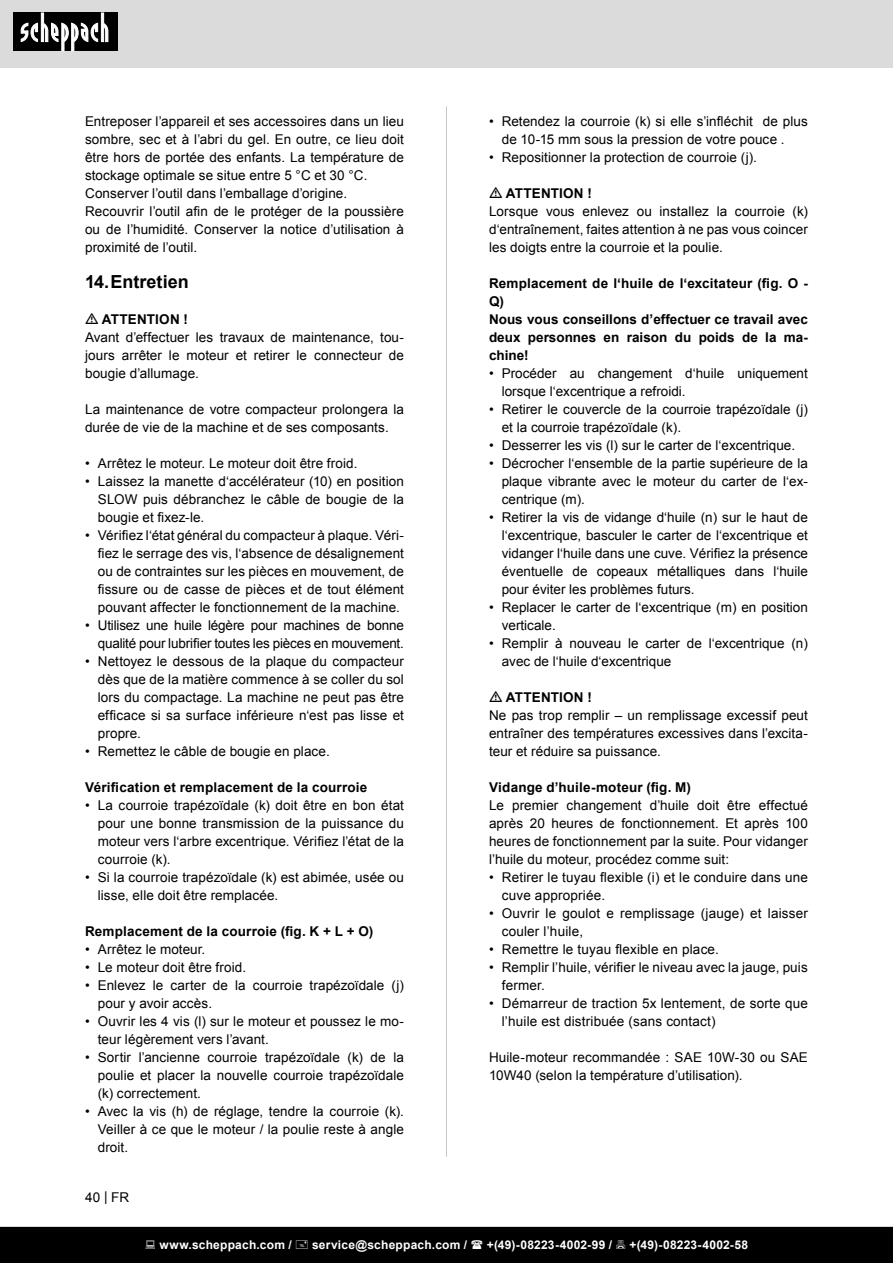
<style>
.page{position:relative;width:893px;height:1263px;background:#fff}
.page>*{position:absolute;margin:0;border:0;box-sizing:border-box;transform-origin:0 0}
.t1{font:700 18px "Arial";color:#000}
.Basiseinstellung{font:13.5px/18px "Arial";letter-spacing:.005em;color:#000}
.Grundtext_Bold{font:700 13.5px/18px "Arial";letter-spacing:.015em;color:#000}
.Basiseinstellung-2{font:13.5px/18px "Arial";letter-spacing:-.015em;color:#000;text-align:right}
.Grundtext{font:700 13.5px/18px "Arial";color:#000;text-align:justify}
.Grundtext_TT{font:700 13.5px "Arial";letter-spacing:.01em;color:#000}
.t2{font:700 12px "Arial";letter-spacing:.02em;color:#fff}
</style>
<div class="page">
<div style="left:0;top:0;width:893px;height:67px;background:#dbdbdb"></div>
<div style="left:13px;top:13px;width:105px;height:38px;background:#000"></div>
<svg style="left:21px;top:13px;width:87px;height:38px"></svg>
<hr style="left:446px;top:106px;width:1px;height:1051px;background:#c7c7c7">
<div style="left:0;top:1227px;width:893px;height:36px;background:#000"></div>
<p class="Basiseinstellung" style="left:85px;top:112px;width:320px;text-align:justify">Entreposer l’appareil et ses accessoires dans un lieu sombre, sec et à l’abri du gel. En outre, ce lieu doit être hors de portée des enfants. La température de stockage optimale se situe entre 5 °C et 30 °C.</p>
<p class="Basiseinstellung" style="left:85px;top:184px;width:264px">Conserver l’outil dans l’emballage d’origine.</p>
<p class="Basiseinstellung" style="left:85px;top:202px;width:320px;text-align:justify">Recouvrir l’outil afin de le protéger de la poussière ou de l’humidité. Conserver la notice d’utilisation à proximité de l’outil.</p>
<p class="t1" style="left:85px;top:270px;width:105px">14.Entretien</p>
<p class="Grundtext_Bold" style="left:102px;top:311px;width:88px">ATTENTION !</p>
<p class="Basiseinstellung" style="left:85px;top:328px;width:320px;text-align:justify">Avant d’effectuer les travaux de maintenance, tou&shy;jours arrêter le moteur et retirer le connecteur de bougie d’allumage.</p>
<p class="Basiseinstellung" style="left:85px;top:400px;width:320px">La maintenance de votre compacteur prolongera la durée de vie de la machine et de ses composants.</p>
<p class="Basiseinstellung" style="left:85px;top:454px;width:274px">• Arrêtez le moteur. Le moteur doit être froid.</p>
<p class="Basiseinstellung" style="left:98px;top:472px;width:308px;text-align:justify;text-indent:-13px">• Laissez la manette d‘accélérateur (10) en position SLOW puis débranchez le câble de bougie de la bougie et fixez-le.</p>
<p class="Basiseinstellung" style="left:98px;top:526px;width:308px;text-align:justify;text-indent:-13px">• Vérifiez l‘état général du compacteur à plaque. Véri&shy;fiez le serrage des vis, l‘absence de désalignement ou de contraintes sur les pièces en mouvement, de fissure ou de casse de pièces et de tout élément pouvant affecter le fonctionnement de la machine.</p>
<p class="Basiseinstellung-2" style="left:85px;top:616px;width:320px">• Utilisez une huile légère pour machines de bonne qualité pour lubrifier toutes les pièces en mouvement.</p>
<p class="Basiseinstellung" style="left:98px;top:652px;width:308px;text-align:justify;text-indent:-13px">• Nettoyez le dessous de la plaque du compacteur dès que de la matière commence à se coller du sol lors du compactage. La machine ne peut pas être efficace si sa surface inférieure n‘est pas lisse et propre.</p>
<p class="Basiseinstellung" style="left:85px;top:742px;width:246px">• Remettez le câble de bougie en place.</p>
<p class="Grundtext_Bold" style="left:85px;top:779px;width:284px">Vérification et remplacement de la courroie</p>
<p class="Basiseinstellung" style="left:98px;top:796px;width:308px;text-align:justify;text-indent:-13px">• La courroie trapézoïdale (k) doit être en bon état pour une bonne transmission de la puissance du moteur vers l‘arbre excentrique. Vérifiez l’état de la courroie (k).</p>
<p class="Basiseinstellung" style="left:98px;top:868px;width:308px;text-indent:-13px">• Si la courroie trapézoïdale (k) est abimée, usée ou lisse, elle doit être remplacée.</p>
<p class="Grundtext_Bold" style="left:85px;top:923px;width:290px">Remplacement de la courroie (fig. K + L + O)</p>
<p class="Basiseinstellung" style="left:85px;top:940px;width:122px">• Arrêtez le moteur.</p>
<p class="Basiseinstellung" style="left:85px;top:958px;width:163px">• Le moteur doit être froid.</p>
<p class="Basiseinstellung" style="left:98px;top:976px;width:308px;text-indent:-13px">• Enlevez le carter de la courroie trapézoïdale (j) pour y avoir accès.</p>
<p class="Basiseinstellung" style="left:98px;top:1012px;width:308px;text-indent:-13px">• Ouvrir les 4 vis (l) sur le moteur et poussez le mo&shy;teur légèrement vers l’avant.</p>
<p class="Basiseinstellung" style="left:98px;top:1048px;width:308px;text-align:justify;text-indent:-13px">• Sortir l’ancienne courroie trapézoïdale (k) de la poulie et placer la nouvelle courroie trapézoïdale (k) correctement.</p>
<p class="Basiseinstellung" style="left:98px;top:1102px;width:308px;text-align:justify;text-indent:-13px">• Avec la vis (h) de réglage, tendre la courroie (k).<br>Veiller à ce que le moteur / la poulie reste à angle droit.</p>
<p class="Basiseinstellung" style="left:85px;top:1188px;width:46px">40 | FR</p>
<p class="Basiseinstellung" style="left:502px;top:112px;width:308px;text-indent:-13px">• Retendez la courroie (k) si elle s’infléchit de plus de 10-15 mm sous la pression de votre pouce .</p>
<p class="Basiseinstellung" style="left:489px;top:148px;width:269px">• Repositionner la protection de courroie (j).</p>
<p class="Grundtext_TT" style="left:506px;top:184px;width:88px">ATTENTION !</p>
<p class="Basiseinstellung" style="left:489px;top:202px;width:320px;text-align:justify">Lorsque vous enlevez ou installez la courroie (k) d‘entraînement, faites attention à ne pas vous coincer les doigts entre la courroie et la poulie.</p>
<p class="Grundtext_Bold" style="left:489px;top:275px;width:320px">Remplacement de l‘huile de l‘excitateur (fig. O -<br>Q)</p>
<p class="Grundtext" style="left:489px;top:311px;width:320px">Nous vous conseillons d’effectuer ce travail avec deux personnes en raison du poids de la ma&shy;chine!</p>
<p class="Basiseinstellung" style="left:502px;top:364px;width:308px;text-indent:-13px">• Procéder au changement d‘huile uniquement lorsque l‘excentrique a refroidi.</p>
<p class="Basiseinstellung" style="left:502px;top:400px;width:308px;text-indent:-13px">• Retirer le couvercle de la courroie trapézoïdale (j) et la courroie trapézoïdale (k).</p>
<p class="Basiseinstellung" style="left:489px;top:436px;width:308px">• Desserrer les vis (l) sur le carter de l‘excentrique.</p>
<p class="Basiseinstellung" style="left:502px;top:454px;width:308px;text-align:justify;text-indent:-13px">• Décrocher l‘ensemble de la partie supérieure de la plaque vibrante avec le moteur du carter de l‘ex&shy;centrique (m).</p>
<p class="Basiseinstellung" style="left:502px;top:508px;width:308px;text-align:justify;text-indent:-13px">• Retirer la vis de vidange d‘huile (n) sur le haut de l‘excentrique, basculer le carter de l‘excentrique et vidanger l‘huile dans une cuve. Vérifiez la présence éventuelle de copeaux métalliques dans l‘huile pour éviter les problèmes futurs.</p>
<p class="Basiseinstellung" style="left:502px;top:598px;width:308px;text-indent:-13px">• Replacer le carter de l‘excentrique (m) en position verticale.</p>
<p class="Basiseinstellung" style="left:502px;top:634px;width:308px;text-indent:-13px">• Remplir à nouveau le carter de l‘excentrique (n) avec de l‘huile d‘excentrique</p>
<p class="Grundtext_TT" style="left:506px;top:688px;width:88px">ATTENTION !</p>
<p class="Basiseinstellung" style="left:489px;top:706px;width:320px;text-align:justify">Ne pas trop remplir – un remplissage excessif peut entraîner des températures excessives dans l’excita&shy;teur et réduire sa puissance.</p>
<p class="Grundtext_Bold" style="left:489px;top:779px;width:203px">Vidange d’huile-moteur (fig. M)</p>
<p class="Basiseinstellung" style="left:489px;top:796px;width:320px;text-align:justify">Le premier changement d’huile doit être effectué après 20 heures de fonctionnement. Et après 100 heures de fonctionnement par la suite. Pour vidanger l’huile du moteur, procédez comme suit:</p>
<p class="Basiseinstellung" style="left:502px;top:868px;width:308px;text-indent:-13px">• Retirer le tuyau flexible (i) et le conduire dans une cuve appropriée.</p>
<p class="Basiseinstellung" style="left:502px;top:904px;width:308px;text-indent:-13px">• Ouvrir le goulot e remplissage (jauge) et laisser couler l’huile,</p>
<p class="Basiseinstellung" style="left:489px;top:940px;width:232px">• Remettre le tuyau flexible en place.</p>
<p class="Basiseinstellung" style="left:502px;top:958px;width:307px;text-indent:-13px">• Remplir l’huile, vérifier le niveau avec la jauge, puis fermer.</p>
<p class="Basiseinstellung" style="left:502px;top:994px;width:308px;text-indent:-13px">• Démarreur de traction 5x lentement, de sorte que l’huile est distribuée (sans contact)</p>
<p class="Basiseinstellung" style="left:489px;top:1048px;width:320px">Huile-moteur recommandée : SAE 10W-30 ou SAE<br>10W40 (selon la température d’utilisation).</p>
<p class="t2" style="left:159px;top:1236px;width:134px">www.scheppach.com /</p>
<p class="t2" style="left:312px;top:1236px;width:157px">service@scheppach.com /</p>
<p class="t2" style="left:487px;top:1236px;width:127px">+(49)-08223-4002-99 /</p>
<p class="t2" style="left:629px;top:1236px;width:120px">+(49)-08223-4002-58</p>
</div>
